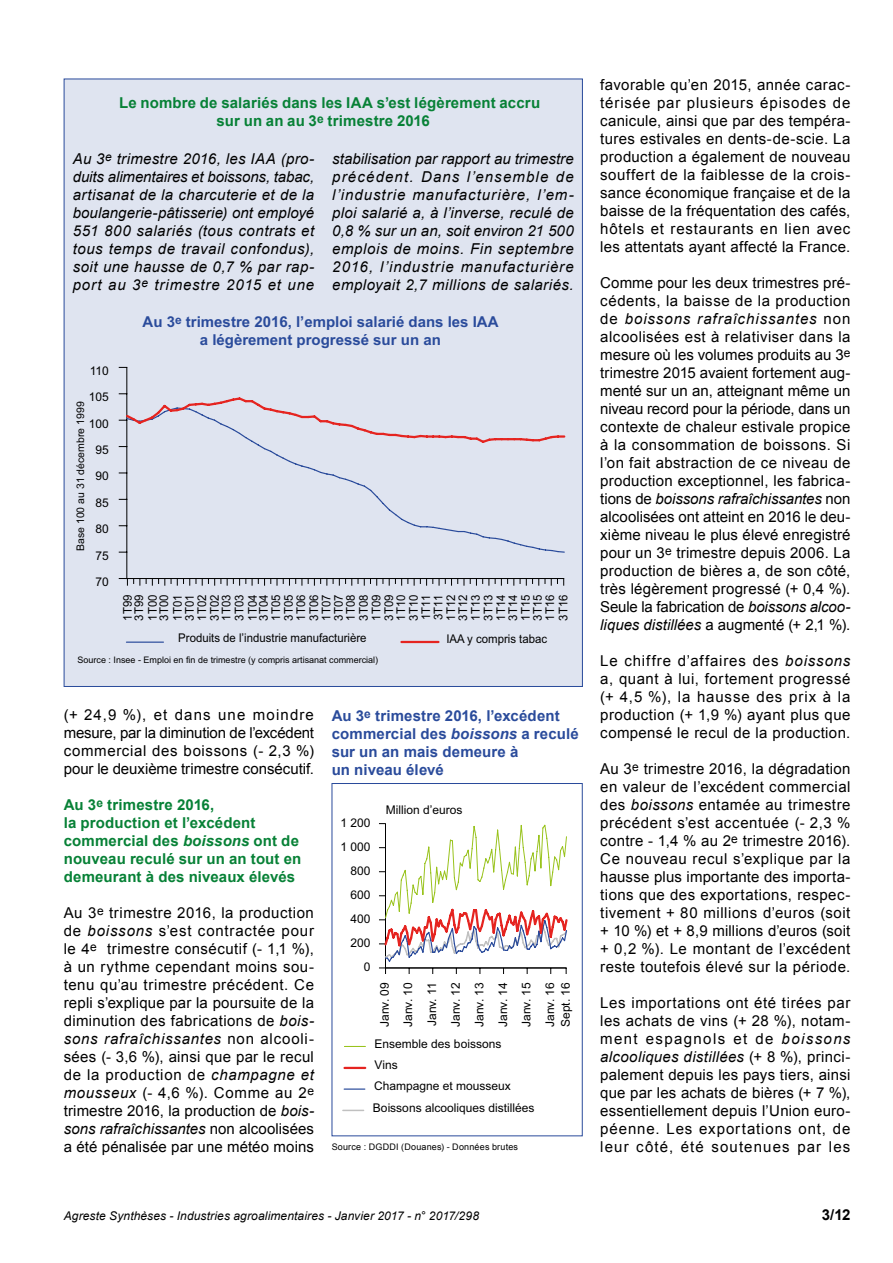
<style>
.page{position:relative;width:893px;height:1263px;background:#fff}
.page>*{position:absolute;margin:0;border:0;box-sizing:border-box;transform-origin:0 0}
.Texte{font:15px/18px "Arial";letter-spacing:.02em;color:#000;text-align:justify}
.Texte-2{font:italic 15px/18px "Arial";letter-spacing:.04em;color:#000;text-align:justify}
.t1{font:700 15px/18px "Arial";color:#2a4b9b;text-align:center}
.Intertitre{font:700 15px/18px "Arial";letter-spacing:.01em;color:#078136}
.TEXTE{font:700 15px/18px "Arial";letter-spacing:.01em;color:#078136}
.t2{font:700 15px "Arial";color:#000}
.t3{font:12px/12.5px "Arial";color:#000;text-align:justify;scale:.95 1}
.t4{font:12px "Arial";color:#000}
.t5{font:italic 12px "Arial";letter-spacing:.01em;color:#000}
.t6{font:10.5px "Arial";color:#000}
.t7{font:9px "Arial";color:#000}
.t8{font:9px "Arial";letter-spacing:.025em;color:#000}
.s1{font-style:italic}
</style>
<div class="page">
<div style="left:64px;top:79px;width:518px;height:607px;background:#dfe4f0"></div>
<hr style="left:127px;top:578px;width:437px;height:1px;background:#000">
<hr style="left:127px;top:367px;width:1px;height:211px;background:#000">
<hr style="left:401px;top:641px;width:37px;height:2px;background:#e52420">
<hr style="left:126px;top:641px;width:37px;height:2px;background:#2a4b9b">
<svg style="left:126px;top:447px;width:439px;height:106px"></svg>
<svg style="left:119px;top:393px;width:447px;height:54px"></svg>
<svg style="left:119px;top:578px;width:15px;height:8px"></svg>
<svg style="left:140px;top:579px;width:19px;height:7px"></svg>
<svg style="left:165px;top:579px;width:25px;height:7px"></svg>
<svg style="left:196px;top:579px;width:19px;height:7px"></svg>
<svg style="left:221px;top:579px;width:19px;height:7px"></svg>
<svg style="left:246px;top:579px;width:19px;height:7px"></svg>
<svg style="left:271px;top:579px;width:25px;height:7px"></svg>
<svg style="left:302px;top:579px;width:19px;height:7px"></svg>
<svg style="left:327px;top:579px;width:19px;height:7px"></svg>
<svg style="left:352px;top:579px;width:25px;height:7px"></svg>
<svg style="left:383px;top:579px;width:19px;height:7px"></svg>
<svg style="left:408px;top:579px;width:19px;height:7px"></svg>
<svg style="left:433px;top:579px;width:25px;height:7px"></svg>
<svg style="left:464px;top:579px;width:19px;height:7px"></svg>
<svg style="left:489px;top:579px;width:19px;height:7px"></svg>
<svg style="left:514px;top:579px;width:25px;height:7px"></svg>
<svg style="left:545px;top:579px;width:19px;height:7px"></svg>
<svg style="left:343px;top:1110px;width:21px;height:1px"></svg>
<hr style="left:344px;top:1088px;width:21px;height:2px;background:#2a4b9b">
<hr style="left:345px;top:1067px;width:20px;height:2px;background:#e52420">
<svg style="left:344px;top:824px;width:223px;height:223px"></svg>
<hr style="left:385px;top:968px;width:181px;height:1px;background:#000">
<div style="left:332px;top:783px;width:251px;height:353px;border:1px solid #2a4b9b"></div>
<p class="TEXTE" style="left:217px;top:94px;width:325px;text-indent:-98px">Le nombre de salariés dans les IAA s’est légèrement accru sur un an au 3<sup>e</sup> trimestre 2016</p>
<p class="Texte-2" style="left:73px;top:150px;width:243px">Au 3<sup>e</sup> trimestre 2016, les IAA (pro&shy;duits alimentaires et boissons, tabac, artisanat de la charcuterie et de la boulangerie-pâtisserie) ont employé 551 800 salariés (tous contrats et tous temps de travail confondus), soit une hausse de 0,7 % par rap&shy;port au 3<sup>e</sup> trimestre 2015 et une</p>
<p class="Texte-2" style="left:332px;top:150px;width:243px">stabilisation par rapport au trimestre précédent. Dans l’ensemble de l’industrie manufacturière, l’em&shy;ploi salarié a, à l’inverse, reculé de 0,8 % sur un an, soit environ 21 500 emplois de moins. Fin septembre 2016, l’industrie manufacturière employait 2,7 millions de salariés.</p>
<p class="t4" style="left:90px;top:363px;width:21px">110</p>
<p class="t4" style="left:89px;top:389px;width:22px">105</p>
<p class="t6" style="left:74px;top:551px;width:151px;rotate:-90deg">Base 100 au 31 décembre 1999</p>
<p class="t4" style="left:89px;top:415px;width:22px">100</p>
<p class="t4" style="left:95px;top:442px;width:15px">95</p>
<p class="t4" style="left:95px;top:468px;width:15px">90</p>
<p class="t4" style="left:95px;top:495px;width:15px">85</p>
<p class="t4" style="left:95px;top:521px;width:15px">80</p>
<p class="t4" style="left:95px;top:547px;width:15px">75</p>
<p class="t4" style="left:95px;top:574px;width:15px">70</p>
<p class="t1" style="left:143px;top:313px;width:357px">Au 3<sup>e</sup> trimestre 2016, l’emploi salarié dans les IAA a légèrement progressé sur un an</p>
<p class="t3" style="left:122px;top:621px;width:29px;line-height:11.6px;rotate:-90deg">1T99<br>3T99</p>
<p class="t3" style="left:147px;top:621px;width:29px;line-height:11.6px;rotate:-90deg">1T00<br>3T00</p>
<p class="t3" style="left:172px;top:621px;width:29px;rotate:-90deg">1T01<br>3T01<br>1T02<br>3T02</p>
<p class="t3" style="left:220px;top:621px;width:29px;line-height:13.2px;rotate:-90deg">1T03<br>3T03<br>1T04</p>
<p class="t3" style="left:258px;top:621px;width:29px;rotate:-90deg">3T04<br>1T05<br>3T05<br>1T06<br>3T06<br>1T07<br>3T07<br>1T08<br>3T08<br>1T09<br>3T09<br>1T10<br>3T10</p>
<p class="t3" style="left:432px;top:621px;width:29px;rotate:-90deg">3T11<br>1T12<br>3T12<br>1T13<br>3T13<br>1T14<br>3T14<br>1T15<br>3T15<br>1T16<br>3T16</p>
<p class="t3" style="left:420px;top:620px;width:28px;rotate:-90deg">1T11</p>
<p class="t3" style="left:178px;top:632px;width:200px">Produits de l’industrie manufacturière</p>
<p class="t3" style="left:446px;top:633px;width:108px">IAA y compris tabac</p>
<p class="t7" style="left:78px;top:654px;width:302px">Source : Insee - Emploi en fin de trimestre (y compris artisanat commercial)</p>
<p class="Texte" style="left:64px;top:706px;width:252px">(+ 24,9 %), et dans une moindre mesure, par la diminution de l’excédent commercial des boissons (- 2,3 %) pour le deuxième trimestre consécutif.</p>
<p class="Intertitre" style="left:64px;top:796px;width:239px">Au 3<sup>e</sup> trimestre 2016,<br>la production et l’excédent commercial des <span class="s1">boissons</span> ont de nouveau reculé sur un an tout en demeurant à des niveaux élevés</p>
<p class="Texte" style="left:64px;top:904px;width:252px">Au 3<sup>e</sup> trimestre 2016, la production de <span class="s1">boissons</span> s’est contractée pour le 4<sup>e</sup> trimestre consécutif (- 1,1 %), à un rythme cependant moins sou&shy;tenu qu’au trimestre précédent. Ce repli s’explique par la poursuite de la diminution des fabrications de <span class="s1">bois&shy;sons rafraîchissantes</span> non alcooli&shy;sées (- 3,6 %), ainsi que par le recul de la production de <span class="s1">champagne et mousseux</span> (- 4,6 %). Comme au 2<sup>e </sup>trimestre 2016, la production de <span class="s1">bois&shy;sons rafraîchissantes</span> non alcoolisées a été pénalisée par une météo moins</p>
<p class="t1" style="left:332px;top:707px;width:249px;text-align:left">Au 3<sup>e</sup> trimestre 2016, l’excédent commercial des <span class="s1">boissons</span> a reculé sur un an mais demeure à<br>un niveau élevé</p>
<p class="t4" style="left:341px;top:814px;width:32px">1 200</p>
<p class="t4" style="left:341px;top:838px;width:32px">1 000</p>
<p class="t4" style="left:351px;top:862px;width:22px">800</p>
<p class="t4" style="left:351px;top:887px;width:22px">600</p>
<p class="t4" style="left:351px;top:911px;width:22px">400</p>
<p class="t4" style="left:351px;top:935px;width:22px">200</p>
<p class="t4" style="left:364px;top:959px;width:8px">0</p>
<p class="t4" style="left:386px;top:802px;width:78px">Million d’euros</p>
<p class="t4" style="left:377px;top:1027px;width:46px;rotate:-90deg">Janv. 09</p>
<p class="t4" style="left:400px;top:1027px;width:46px;rotate:-90deg">Janv. 10</p>
<p class="t4" style="left:424px;top:1026px;width:45px;rotate:-90deg">Janv. 11</p>
<p class="t4" style="left:448px;top:1027px;width:46px;rotate:-90deg">Janv. 12</p>
<p class="t4" style="left:471px;top:1027px;width:46px;rotate:-90deg">Janv. 13</p>
<p class="t4" style="left:495px;top:1027px;width:46px;rotate:-90deg">Janv. 14</p>
<p class="t4" style="left:558px;top:1027px;width:46px;rotate:-90deg">Sept. 16</p>
<p class="t4" style="left:519px;top:1027px;width:46px;rotate:-90deg">Janv. 15</p>
<p class="t4" style="left:542px;top:1027px;width:46px;rotate:-90deg">Janv. 16</p>
<p class="t4" style="left:375px;top:1035px;width:128px">Ensemble des boissons</p>
<p class="t4" style="left:375px;top:1057px;width:25px">Vins</p>
<p class="t4" style="left:374px;top:1078px;width:138px">Champagne et mousseux</p>
<p class="t4" style="left:373px;top:1099px;width:163px">Boissons alcooliques distillées</p>
<p class="t8" style="left:332px;top:1141px;width:188px">Source : DGDDI (Douanes) - Données brutes</p>
<p class="Texte" style="left:600px;top:76px;width:252px">favorable qu’en 2015, année carac&shy;térisée par plusieurs épisodes de canicule, ainsi que par des tempéra&shy;tures estivales en dents-de-scie. La production a également de nouveau souffert de la faiblesse de la crois&shy;sance économique française et de la baisse de la fréquentation des cafés, hôtels et restaurants en lien avec les attentats ayant affecté la France.</p>
<p class="Texte" style="left:600px;top:274px;width:252px">Comme pour les deux trimestres pré&shy;cédents, la baisse de la production de <span class="s1">boissons rafraîchissantes</span> non alcoolisées est à relativiser dans la mesure où les volumes produits au 3<sup>e </sup>trimestre 2015 avaient fortement aug&shy;menté sur un an, atteignant même un niveau record pour la période, dans un contexte de chaleur estivale propice à la consommation de boissons. Si l’on fait abstraction de ce niveau de production exceptionnel, les fabrica&shy;tions de <span class="s1">boissons rafraîchissantes</span> non alcoolisées ont atteint en 2016 le deu&shy;xième niveau le plus élevé enregistré pour un 3<sup>e</sup> trimestre depuis 2006. La production de bières a, de son côté, très légèrement progressé (+ 0,4 %).<br>Seule la fabrication de <span class="s1">boissons alcoo&shy;liques distillées</span> a augmenté (+ 2,1 %).</p>
<p class="Texte" style="left:600px;top:652px;width:252px">Le chiffre d’affaires des <span class="s1">boissons </span>a, quant à lui, fortement progressé (+ 4,5 %), la hausse des prix à la production (+ 1,9 %) ayant plus que compensé le recul de la production.</p>
<p class="Texte" style="left:600px;top:760px;width:252px">Au 3<sup>e</sup> trimestre 2016, la dégradation en valeur de l’excédent commercial des <span class="s1">boissons</span> entamée au trimestre précédent s’est accentuée (- 2,3 % contre - 1,4 % au 2<sup>e</sup> trimestre 2016).<br>Ce nouveau recul s’explique par la hausse plus importante des importa&shy;tions que des exportations, respec&shy;tivement + 80 millions d’euros (soit + 10 %) et + 8,9 millions d’euros (soit + 0,2 %). Le montant de l’excédent reste toutefois élevé sur la période.</p>
<p class="Texte" style="left:600px;top:994px;width:252px">Les importations ont été tirées par les achats de vins (+ 28 %), notam&shy;ment espagnols et de <span class="s1">boissons alcooliques distillées</span> (+ 8 %), princi&shy;palement depuis les pays tiers, ainsi que par les achats de bières (+ 7 %), essentiellement depuis l’Union euro&shy;péenne. Les exportations ont, de leur côté, été soutenues par les</p>
<p class="t5" style="left:64px;top:1208px;width:417px">Agreste Synthèses - Industries agroalimentaires - Janvier 2017 - n° 2017/298</p>
<p class="t2" style="left:822px;top:1205px;width:30px">3/12</p>
</div>
